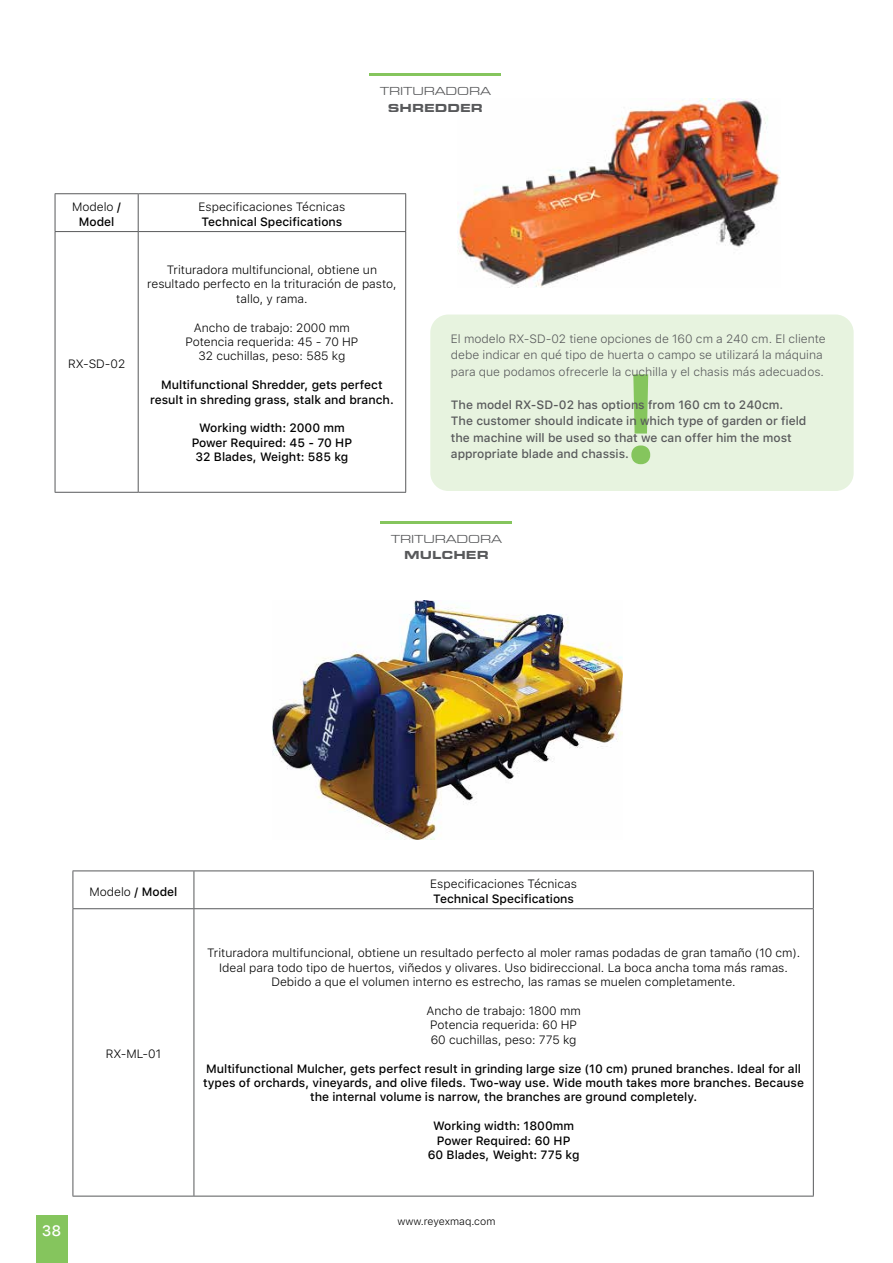
<style>
.page{position:relative;width:893px;height:1263px;background:#fff}
.page>*{position:absolute;margin:0;border:0;box-sizing:border-box;transform-origin:0 0}
.t1{font:500 125.4px "SFUI Text";color:#85c55d}
.t2{font:500 15px "SFUI Text";color:#fff}
.t3{font:300 12px/14.4px "SFUI Text";color:#000;text-align:center}
.t4{font:500 12px/14.4px "SFUI Text";color:#000;text-align:center}
.t5{font:500 12px/16.5px "SFUI Text";color:#58595b}
.t6{font:300 12px/16.5px "SFUI Text";color:#58595b}
.t7{font:12px "Eurostile Extended";color:#58595b}
.t8{font:900 12px "Eurostile Extended";color:#58595b}
.t9{font:300 10.5px "SFUI Text";color:#000}
.s1{font-weight:500}
</style>
<div class="page">
<div style="left:36px;top:1215px;width:32px;height:48px;background:#85c55d"></div>
<img style="left:457px;top:98px;width:323px;height:189px">
<div style="left:430px;top:314px;width:424px;height:177px;background:#e7f3df;border-radius:18px"></div>
<hr style="left:370px;top:74px;width:131px;height:2px;background:#85c55d">
<hr style="left:55px;top:193px;width:83px;height:1px;background:#58595b">
<hr style="left:55px;top:194px;width:1px;height:37px;background:#58595b">
<hr style="left:138px;top:193px;width:268px;height:1px;background:#58595b">
<hr style="left:138px;top:194px;width:1px;height:37px;background:#58595b">
<hr style="left:405px;top:194px;width:1px;height:37px;background:#58595b">
<hr style="left:55px;top:231px;width:83px;height:1px;background:#58595b">
<hr style="left:55px;top:232px;width:1px;height:260px;background:#58595b">
<hr style="left:138px;top:231px;width:268px;height:1px;background:#58595b">
<hr style="left:138px;top:232px;width:1px;height:260px;background:#58595b">
<hr style="left:405px;top:232px;width:1px;height:260px;background:#58595b">
<hr style="left:55px;top:492px;width:83px;height:1px;background:#58595b">
<hr style="left:138px;top:492px;width:268px;height:1px;background:#58595b">
<hr style="left:381px;top:521px;width:131px;height:2px;background:#85c55d">
<img style="left:273px;top:600px;width:350px;height:239px">
<hr style="left:73px;top:870px;width:121px;height:1px;background:#58595b">
<hr style="left:73px;top:871px;width:1px;height:37px;background:#58595b">
<hr style="left:194px;top:870px;width:620px;height:1px;background:#58595b">
<hr style="left:194px;top:871px;width:1px;height:37px;background:#58595b">
<hr style="left:813px;top:871px;width:1px;height:37px;background:#58595b">
<hr style="left:73px;top:908px;width:121px;height:1px;background:#58595b">
<hr style="left:73px;top:909px;width:1px;height:287px;background:#58595b">
<hr style="left:194px;top:908px;width:620px;height:1px;background:#58595b">
<hr style="left:194px;top:909px;width:1px;height:287px;background:#58595b">
<hr style="left:813px;top:909px;width:1px;height:287px;background:#58595b">
<hr style="left:73px;top:1196px;width:121px;height:1px;background:#58595b">
<hr style="left:194px;top:1196px;width:620px;height:1px;background:#58595b">
<p class="t7" style="left:380px;top:85px;width:112px">TRITURADORA</p>
<p class="t8" style="left:388px;top:101px;width:97px">SHREDDER</p>
<p class="t3" style="left:72px;top:199px;width:51px">Modelo <span class="s1">/<br>Model</span></p>
<p class="t3" style="left:199px;top:199px;width:148px">Especificaciones Técnicas</p>
<p class="t4" style="left:202px;top:214px;width:142px">Technical Specifications</p>
<p class="t3" style="left:68px;top:356px;width:59px">RX-SD-02</p>
<p class="t3" style="left:147px;top:262px;width:251px">Trituradora multifuncional, obtiene un resultado perfecto en la trituración de pasto, tallo, y rama.</p>
<p class="t3" style="left:185px;top:320px;width:174px">Ancho de trabajo: 2000 mm<br>Potencia requerida: 45 - 70 HP<br>32 cuchillas, peso: 585 kg</p>
<p class="t4" style="left:150px;top:377px;width:245px">Multifunctional Shredder, gets perfect result in shreding grass, stalk and branch.</p>
<p class="t4" style="left:192px;top:420px;width:162px">Working width: 2000 mm<br>Power Required: 45 - 70 HP<br>32 Blades, Weight: 585 kg</p>
<p class="t6" style="left:451px;top:330px;width:376px">El modelo RX-SD-02 tiene opciones de 160 cm a 240 cm. El cliente debe indicar en qué tipo de huerta o campo se utilizará la máquina para que podamos ofrecerle la cuchilla y el chasis más adecuados.</p>
<p class="t5" style="left:451px;top:396px;width:357px">The model RX-SD-02 has options from 160 cm to 240cm.<br>The customer should indicate in which type of garden or field the machine will be used so that we can offer him the most appropriate blade and chassis.</p>
<h1 class="t1" style="left:620px;top:328px;width:43px">!</h1>
<p class="t7" style="left:391px;top:532px;width:112px">TRITURADORA</p>
<p class="t8" style="left:404px;top:548px;width:86px">MULCHER</p>
<p class="t2" style="left:42px;top:1219px;width:21px">38</p>
<p class="t3" style="left:89px;top:884px;width:90px">Modelo <span class="s1">/ Model</span></p>
<p class="t3" style="left:106px;top:1046px;width:57px">RX-ML-01</p>
<p class="t3" style="left:430px;top:876px;width:148px">Especificaciones Técnicas</p>
<p class="t4" style="left:433px;top:891px;width:142px">Technical Specifications</p>
<p class="t3" style="left:207px;top:945px;width:595px">Trituradora multifuncional, obtiene un resultado perfecto al moler ramas podadas de gran tamaño (10 cm).<br>Ideal para todo tipo de huertos, viñedos y olivares. Uso bidireccional. La boca ancha toma más ramas.<br>Debido a que el volumen interno es estrecho, las ramas se muelen completamente.</p>
<p class="t3" style="left:426px;top:1003px;width:156px">Ancho de trabajo: 1800 mm<br>Potencia requerida: 60 HP<br>60 cuchillas, peso: 775 kg</p>
<p class="t4" style="left:203px;top:1060px;width:602px">Multifunctional Mulcher, gets perfect result in grinding large size (10 cm) pruned branches. Ideal for all types of orchards, vineyards, and olive fileds. Two-way use. Wide mouth takes more branches. Because the internal volume is narrow, the branches are ground completely.</p>
<p class="t4" style="left:428px;top:1118px;width:153px">Working width: 1800mm<br>Power Required: 60 HP<br>60 Blades, Weight: 775 kg</p>
<p class="t9" style="left:397px;top:1214px;width:99px">www.reyexmaq.com</p>
</div>
